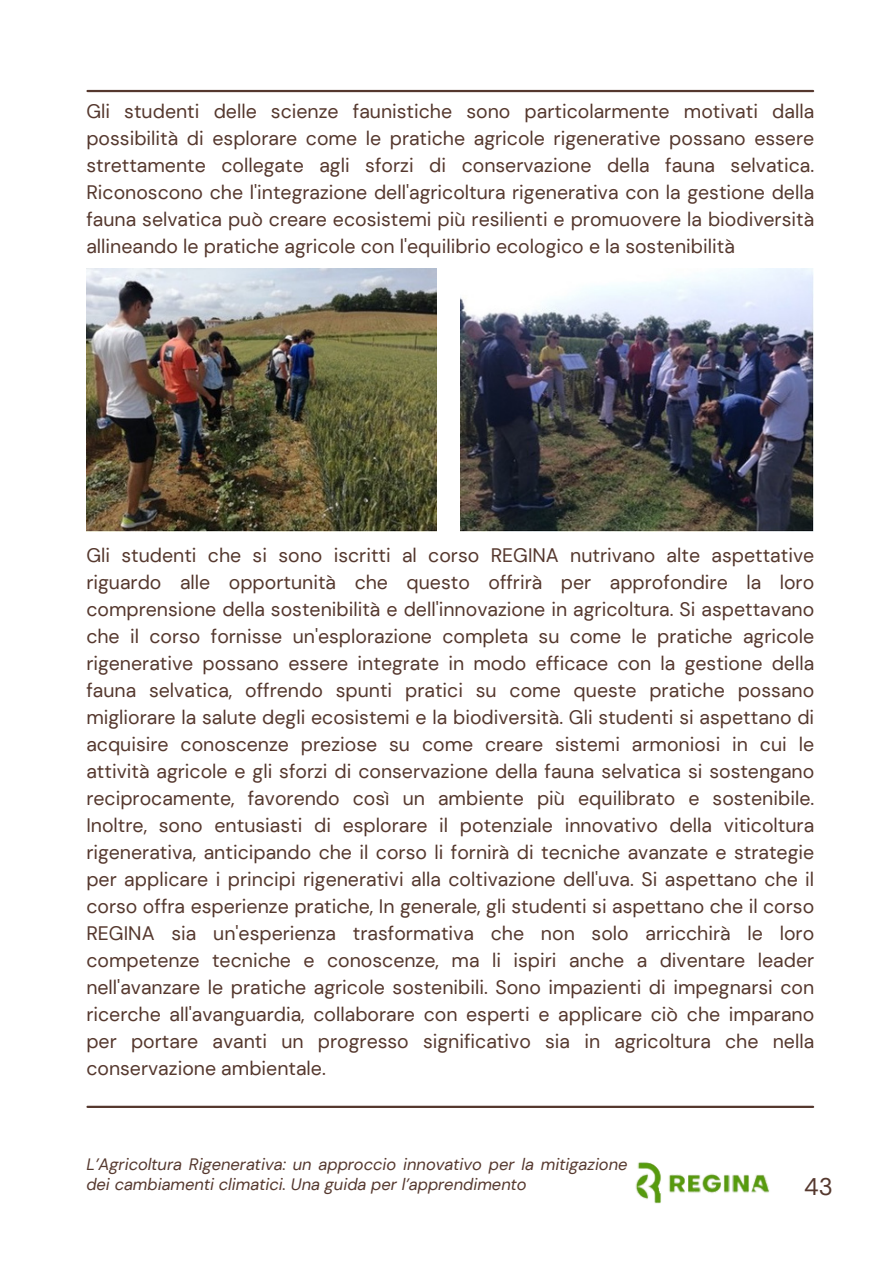
<style>
.page{position:relative;width:894px;height:1264px;background:#fff}
.page>*{position:absolute;margin:0;border:0;box-sizing:border-box;transform-origin:0 0}
.t1{font:24px "DM Sans";color:#55382e}
.t2{font:19.5px/27px "DM Sans";color:#55382e;text-align:justify}
.t3{font:italic 16.5px/19.2px "DM Sans";color:#55382e}
</style>
<div class="page">
<img style="left:635px;top:1162px;width:135px;height:42px">
<hr style="left:87px;top:90px;width:725px;height:2px;background:#55382e">
<hr style="left:87px;top:1105px;width:725px;height:2px;background:#55382e">
<img style="left:86px;top:268px;width:350px;height:263px">
<img style="left:460px;top:268px;width:353px;height:263px">
<h2 class="t2" style="left:86px;top:98px;width:729px">Gli studenti delle scienze faunistiche sono particolarmente motivati dalla possibilità di esplorare come le pratiche agricole rigenerative possano essere strettamente collegate agli sforzi di conservazione della fauna selvatica.<br>Riconoscono che l'integrazione dell'agricoltura rigenerativa con la gestione della fauna selvatica può creare ecosistemi più resilienti e promuovere la biodiversità allineando le pratiche agricole con l'equilibrio ecologico e la sostenibilità</h2>
<p class="t2" style="left:86px;top:542px;width:729px">Gli studenti che si sono iscritti al corso REGINA nutrivano alte aspettative riguardo alle opportunità che questo offrirà per approfondire la loro comprensione della sostenibilità e dell'innovazione in agricoltura. Si aspettavano che il corso fornisse un'esplorazione completa su come le pratiche agricole rigenerative possano essere integrate in modo efficace con la gestione della fauna selvatica, offrendo spunti pratici su come queste pratiche possano migliorare la salute degli ecosistemi e la biodiversità. Gli studenti si aspettano di acquisire conoscenze preziose su come creare sistemi armoniosi in cui le attività agricole e gli sforzi di conservazione della fauna selvatica si sostengano reciprocamente, favorendo così un ambiente più equilibrato e sostenibile.<br>Inoltre, sono entusiasti di esplorare il potenziale innovativo della viticoltura rigenerativa, anticipando che il corso li fornirà di tecniche avanzate e strategie per applicare i principi rigenerativi alla coltivazione dell'uva. Si aspettano che il corso offra esperienze pratiche, In generale, gli studenti si aspettano che il corso REGINA sia un'esperienza trasformativa che non solo arricchirà le loro competenze tecniche e conoscenze, ma li ispiri anche a diventare leader nell'avanzare le pratiche agricole sostenibili. Sono impazienti di impegnarsi con ricerche all'avanguardia, collaborare con esperti e applicare ciò che imparano per portare avanti un progresso significativo sia in agricoltura che nella conservazione ambientale.</p>
<p class="t3" style="left:86px;top:1155px;width:542px">L’Agricoltura Rigenerativa: un approccio innovativo per la mitigazione dei cambiamenti climatici. Una guida per l’apprendimento</p>
<p class="t1" style="left:804px;top:1171px;width:30px">43</p>
</div>
